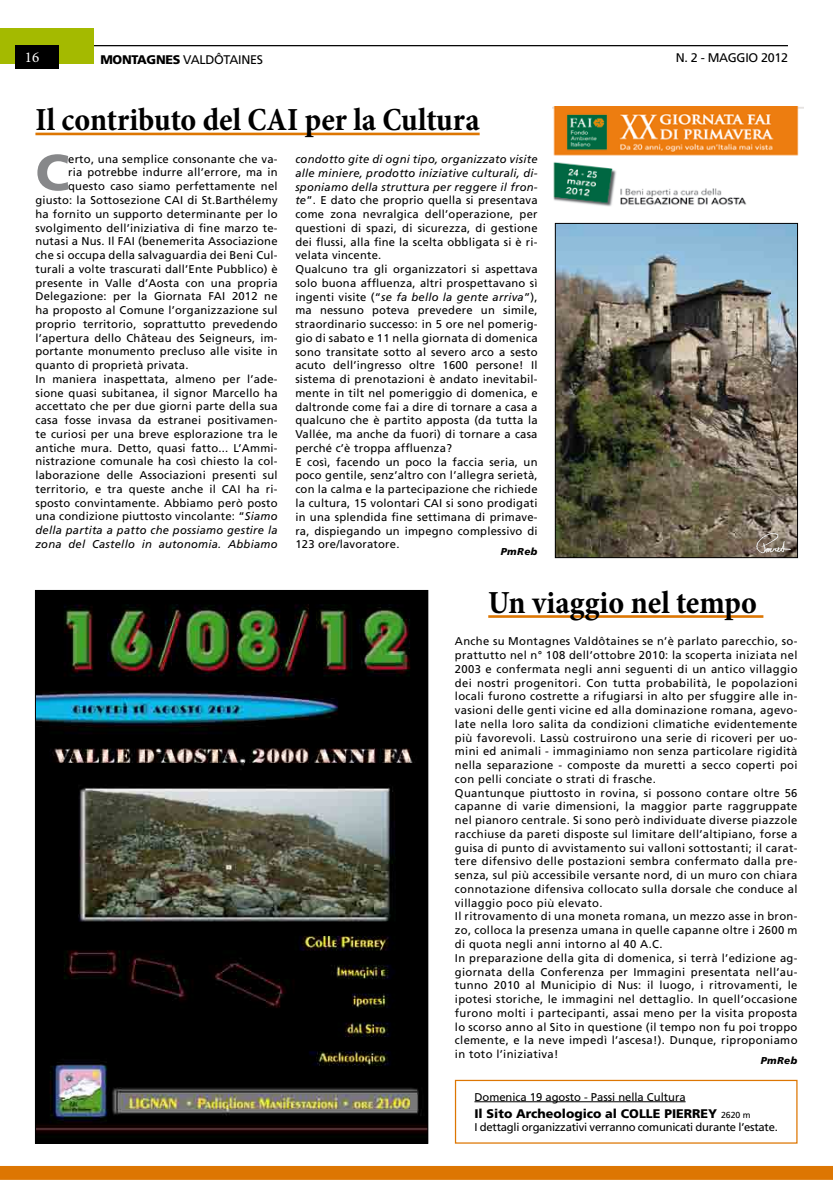
<style>
.page{position:relative;width:833px;height:1188px;background:#fff}
.page>*{position:absolute;margin:0;border:0;box-sizing:border-box;transform-origin:0 0}
.t1{font:900 50.62px "Frutiger";color:#87888a}
.t2{font:700 condensed 32.5px "Minion Pro";color:#000}
.t3{font:15px "Minion Pro";color:#fff}
.t4{font:900 12.5px "Frutiger";color:#000}
.t5{font:12.5px "Frutiger";letter-spacing:-.025em;color:#000}
.t6{font:11.25px/13.8px "Frutiger";letter-spacing:.02em;color:#000}
.t7{font:italic 11.25px/13.8px "Frutiger";letter-spacing:.02em;color:#000;text-align:justify}
.t8{font:11.25px "Frutiger";letter-spacing:-.02em;color:#000}
.t9{font:11.25px "Frutiger";color:#000}
.t10{font:italic 900 10px "Frutiger";letter-spacing:.045em;color:#000}
.s1{font-weight:900}
.s2{font-style:italic}
.s3{font-style:normal}
.s4{font-weight:400;font-size:8.75px}
</style>
<div class="page">
<hr style="left:93px;top:45px;width:695px;height:1px;background:#000">
<div style="left:0;top:28px;width:93px;height:36px;background:#a4ba00"></div>
<div style="left:15px;top:45px;width:44px;height:23px;background:#000"></div>
<svg style="left:0;top:1165px;width:833px;height:14px;background:#df7f13"></svg>
<img style="left:37px;top:592px;width:389px;height:549px">
<hr style="left:488px;top:615px;width:275px;height:2px;background:#dd7602">
<hr style="left:474px;top:1101px;width:211px;height:1px;background:#000">
<img style="left:552px;top:106px;width:251px;height:101px">
<hr style="left:35px;top:133px;width:444px;height:2px;background:#dd7602">
<img style="left:557px;top:225px;width:239px;height:330px">
<div style="left:555px;top:223px;width:243px;height:334px;border:1px solid #000"></div>
<div style="left:455px;top:1079px;width:342px;height:64px;border:1px solid #dd7602"></div>
<img style="left:752px;top:532px;width:41px;height:22px">
<h3 class="t3" style="left:25px;top:47px;width:16px">16</h3>
<p class="t5" style="left:100px;top:52px;width:164px"><span class="s1">MONTAGNES</span> VALDÔTAINES</p>
<p class="t5" style="left:676px;top:50px;width:114px">N. 2 - maggio 2012</p>
<h2 class="t2" style="left:35px;top:97px;width:446px">Il contributo del CAI per la Cultura</h2>
<p class="t6" style="left:295px;top:152px;width:244px"><span class="s2">condotto gite di ogni tipo, organizzato visite alle miniere, prodotto iniziative culturali, di&shy;sponiamo della struttura per reggere il fron&shy;te</span>”. E dato che proprio quella si presentava come zona nevralgica dell’operazione, per questioni di spazi, di sicurezza, di gestione dei flussi, alla fine la scelta obbligata si è ri&shy;velata vincente.<br>Qualcuno tra gli organizzatori si aspettava solo buona affluenza, altri prospettavano sì ingenti visite (“<span class="s2">se fa bello la gente arriva</span>”), ma nessuno poteva prevedere un simile, straordinario successo: in 5 ore nel pomerig&shy;gio di sabato e 11 nella giornata di domenica sono transitate sotto al severo arco a sesto acuto dell’ingresso oltre 1600 persone! I l sistema di prenotazioni è andato inevitabil&shy;mente in tilt nel pomeriggio di domenica, e daltronde come fai a dire di tornare a casa a qualcuno che è partito apposta (da tutta la Vallée, ma anche da fuori) di tornare a casa perché c’è troppa affluenza?<br>E così, facendo un poco la faccia seria, un poco gentile, senz’altro con l’allegra serietà, con la calma e la partecipazione che richiede la cultura, 15 volontari CAI</p>
<h1 class="t1" style="left:35px;top:142px;width:35px">C</h1>
<p class="t6" style="left:68px;top:152px;width:211px">erto, una semplice consonante che va-</p>
<p class="t6" style="left:68px;top:165px;width:211px">ria potrebbe indurre all’errore, ma in</p>
<p class="t6" style="left:68px;top:179px;width:211px">questo caso siamo perfettamente nel</p>
<p class="t6" style="left:35px;top:193px;width:136px">giusto: la Sottosezione CAI</p>
<p class="t6" style="left:35px;top:193px;width:244px;text-indent:152px">di St.Barthélemy ha fornito un supporto determinante per lo svolgimento dell’iniziativa di fine marzo te&shy;nutasi a N us. I l FAI (benemerita Associazione che si occupa della salvaguardia dei Beni Cul&shy;turali a volte trascurati dall’E nte Pubblico) è presente in Valle d’Aosta con una propria Delegazione: per la G iornata FAI 2012 ne ha proposto al Comune l’organizzazione sul proprio territorio, soprattutto prevedendo l’apertura dello Château des Seigneurs, im&shy;portante monumento precluso alle visite in quanto di proprietà privata.<br>I n maniera inaspettata, almeno per l’ade&shy;sione quasi subitanea, il signor Marcello ha accettato che per due giorni parte della sua casa fosse invasa da estranei positivamen&shy;te curiosi per una breve esplorazione tra le antiche mura. Detto, quasi fatto... L’Ammi&shy;nistrazione comunale ha così chiesto la col&shy;laborazione delle Associazioni presenti sul territorio, e tra queste anche il CAI</p>
<p class="t7" style="left:35px;top:482px;width:244px;text-indent:211px"><span class="s3">ha ri&shy;sposto convintamente. Abbiamo però posto una condizione piuttosto vincolante: “</span>Siamo della partita a patto che possiamo gestire la zona del Castello in autonomia. Abbiamo</p>
<p class="t6" style="left:295px;top:496px;width:244px;text-align:justify;text-indent:151px">si sono prodigati in una splendida fine settimana di primave&shy;ra, dispiegando un impegno complessivo di 123 ore/lavoratore.</p>
<p class="t10" style="left:501px;top:545px;width:38px">PmReb</p>
<h2 class="t2" style="left:488px;top:579px;width:270px">Un viaggio nel tempo</h2>
<p class="t6" style="left:455px;top:634px;width:344px">Anche su Montagnes Valdôtaines se n’è parlato parecchio, so&shy;prattutto nel n° 108 dell’ottobre 2010: la scoperta iniziata nel 2003 e confermata negli anni seguenti di un antico villaggio dei nostri progenitori. Con tutta probabilità, le popolazioni locali furono costrette a rifugiarsi in alto per sfuggire alle in&shy;vasioni delle genti vicine ed alla dominazione romana, agevo&shy;late nella loro salita da condizioni climatiche evidentemente più favorevoli. Lassù costruirono una serie di ricoveri per uo&shy;mini ed animali - immaginiamo non senza particolare rigidità nella separazione - composte da muretti a secco coperti poi con pelli conciate o strati di frasche.<br>Quantunque piuttosto in rovina, si possono contare oltre 56 capanne di varie dimensioni, la maggior parte raggruppate nel pianoro centrale. Si sono però individuate diverse piazzole racchiuse da pareti disposte sul limitare dell’altipiano, forse a guisa di punto di avvistamento sui valloni sottostanti; il carat&shy;tere difensivo delle postazioni sembra confermato dalla pre&shy;senza, sul più accessibile versante nord, di un muro con chiara connotazione difensiva collocato sulla dorsale che conduce al villaggio poco più elevato.<br>I l ritrovamento di una moneta romana, un mezzo asse in bron&shy;zo, colloca la presenza umana in quelle capanne oltre i 2600 m di quota negli anni intorno al 40 A.C.<br>I n preparazione della gita di domenica, si terrà l’edizione ag&shy;giornata della Conferenza per I mmagini presentata nell’au&shy;tunno 2010 al M unicipio di N us: il luogo, i ritrovamenti, le ipotesi storiche, le immagini nel dettaglio. I n quell’occasione furono molti i partecipanti, assai meno per la visita proposta lo scorso anno al Sito in questione (il tempo non fu poi troppo clemente, e la neve impedì l’ascesa!). Dunque, riproponiamo in toto l’iniziativa!</p>
<p class="t10" style="left:760px;top:1053px;width:38px">PmReb</p>
<p class="t9" style="left:474px;top:1089px;width:213px">Domenica 19 agosto - Passi nella Cultura</p>
<p class="t4" style="left:474px;top:1105px;width:278px">Il Sito Archeologico al COLLE PIERREY <span class="s4">2620 m</span></p>
<p class="t8" style="left:474px;top:1120px;width:305px">I dettagli organizzativi verranno comunicati durante l’estate.</p>
</div>
